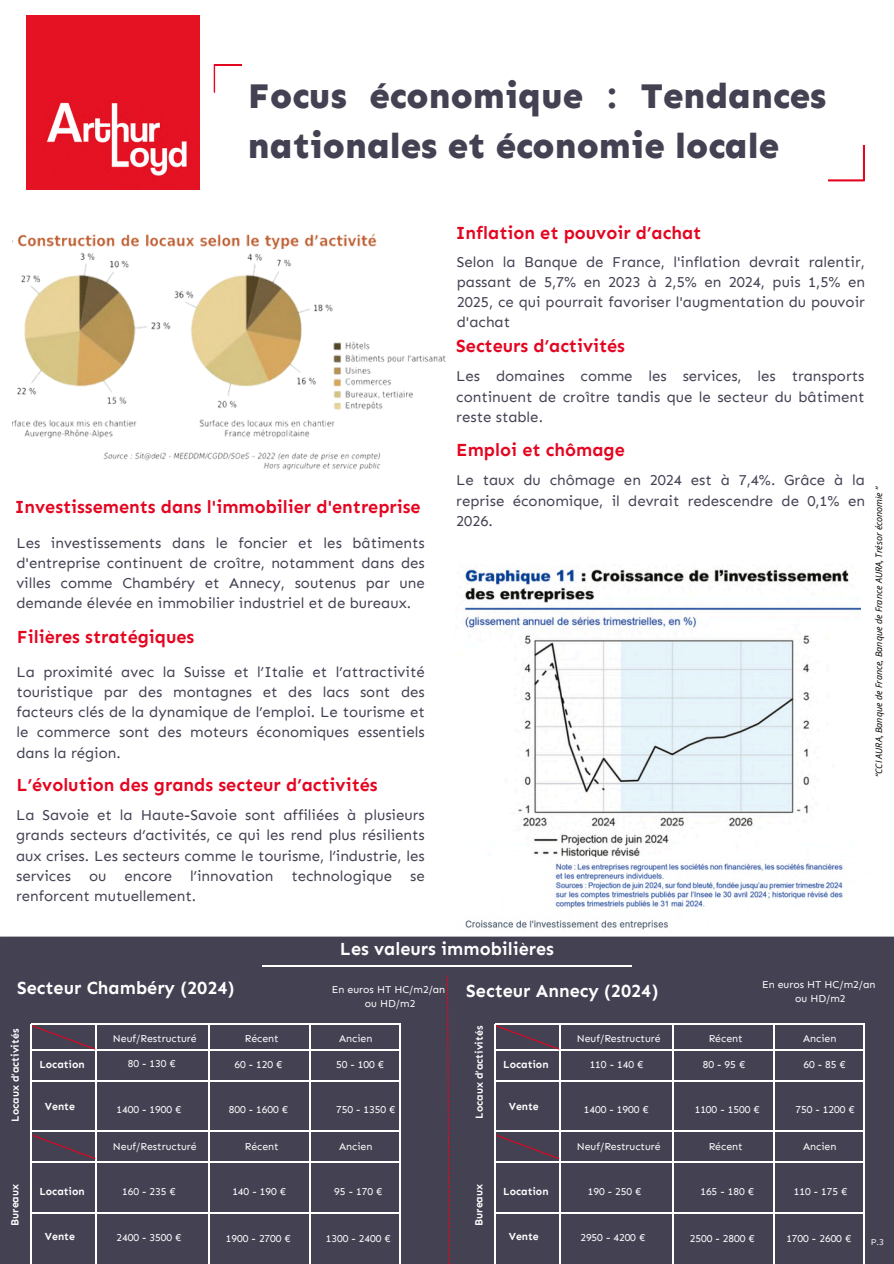
<style>
.page{position:relative;width:894px;height:1264px;background:#fff}
.page>*{position:absolute;margin:0;border:0;box-sizing:border-box;transform-origin:0 0}
.t1{font:800 36px/49.5px "Sen";color:#444153}
.t2{font:700 18px "Sen";color:#e40521}
.t3{font:700 18px "Sen";color:#fff}
.t4{font:15px/20.2px "Sen";color:#444153;text-align:justify}
.t5{font:10.5px/14px "Sen";color:#fff;text-align:center}
.t6{font:700 10.5px "Sen";color:#fff}
.t7{font:italic 9px "Open Sans";color:#000}
.t8{font:9px "Sen";color:#f2f2f2}
</style>
<div class="page">
<img style="left:26px;top:16px;width:173px;height:173px">
<svg style="left:214px;top:64px;width:28px;height:28px"></svg>
<svg style="left:828px;top:145px;width:36px;height:36px"></svg>
<img style="left:13px;top:233px;width:433px;height:206px">
<img style="left:464px;top:569px;width:396px;height:287px">
<div style="left:0;top:936px;width:893px;height:327px;background:#444153"></div>
<svg style="left:446px;top:975px;width:4px;height:289px"></svg>
<img style="left:103px;top:452px;width:278px;height:18px">
<hr style="left:31px;top:1049px;width:368px;height:1px;background:#fff">
<hr style="left:31px;top:1023px;width:369px;height:2px;background:#fff">
<hr style="left:208px;top:1023px;width:2px;height:240px;background:#fff">
<hr style="left:95px;top:1025px;width:2px;height:238px;background:#fff">
<hr style="left:309px;top:1024px;width:2px;height:239px;background:#fff">
<hr style="left:399px;top:1023px;width:1px;height:240px;background:#fff">
<hr style="left:30px;top:1024px;width:2px;height:239px;background:#fff">
<hr style="left:31px;top:1080px;width:368px;height:1px;background:#fff">
<hr style="left:32px;top:1129px;width:367px;height:2px;background:#fff">
<hr style="left:31px;top:1160px;width:368px;height:2px;background:#fff">
<svg style="left:32px;top:1025px;width:64px;height:25px;background:#554859"></svg>
<svg style="left:32px;top:1133px;width:64px;height:27px;background:#4d4153"></svg>
<hr style="left:31px;top:1211px;width:368px;height:2px;background:#fff">
<hr style="left:495px;top:1049px;width:367px;height:1px;background:#fff">
<hr style="left:495px;top:1023px;width:369px;height:2px;background:#fff">
<hr style="left:671px;top:1023px;width:2px;height:240px;background:#fff">
<hr style="left:559px;top:1025px;width:1px;height:238px;background:#fff">
<hr style="left:773px;top:1024px;width:1px;height:239px;background:#fff">
<hr style="left:862px;top:1023px;width:2px;height:240px;background:#fff">
<hr style="left:494px;top:1024px;width:1px;height:239px;background:#fff">
<hr style="left:495px;top:1080px;width:367px;height:1px;background:#fff">
<hr style="left:496px;top:1129px;width:367px;height:2px;background:#fff">
<hr style="left:495px;top:1160px;width:367px;height:2px;background:#fff">
<svg style="left:495px;top:1025px;width:65px;height:25px;background:#584b5c"></svg>
<svg style="left:495px;top:1133px;width:65px;height:27px;background:#504456"></svg>
<hr style="left:495px;top:1211px;width:367px;height:2px;background:#fff">
<img style="left:465px;top:863px;width:378px;height:67px">
<hr style="left:262px;top:965px;width:369px;height:2px;background:#fff">
<h3 class="t1" style="left:248px;top:71px;width:579px">Focus économique : Tendances nationales et économie locale</h3>
<h2 class="t2" style="left:455px;top:222px;width:247px">Inflation et pouvoir d’achat</h2>
<h2 class="t4" style="left:456px;top:251px;width:409px">Selon la Banque de France, l'inflation devrait ralentir, passant de 5,7% en 2023 à 2,5% en 2024, puis 1,5% en 2025, ce qui pourrait favoriser l'augmentation du pouvoir d'achat</h2>
<h2 class="t2" style="left:15px;top:496px;width:407px">Investissements dans l'immobilier d'entreprise</h2>
<h3 class="t4" style="left:16px;top:532px;width:410px">Les investissements dans le foncier et les bâtiments d'entreprise continuent de croître, notamment dans des villes comme Chambéry et Annecy, soutenus par une demande élevée en immobilier industriel et de bureaux.</h3>
<h2 class="t2" style="left:17px;top:626px;width:179px">Filières stratégiques</h2>
<h3 class="t4" style="left:16px;top:661px;width:410px">La proximité avec la Suisse et l’Italie et l’attractivité touristique par des montagnes et des lacs sont des facteurs clés de la dynamique de l’emploi. Le tourisme et le commerce sont des moteurs économiques essentiels dans la région.</h3>
<h2 class="t2" style="left:16px;top:773px;width:362px">L’évolution des grands secteur d’activités</h2>
<h3 class="t4" style="left:16px;top:805px;width:410px">La Savoie et la Haute-Savoie sont affiliées à plusieurs grands secteurs d’activités, ce qui les rend plus résilients aux crises. Les secteurs comme le tourisme, l’industrie, les services ou encore l’innovation technologique se renforcent mutuellement.</h3>
<h3 class="t2" style="left:456px;top:335px;width:170px">Secteurs d’activités</h3>
<p class="t4" style="left:456px;top:366px;width:409px">Les domaines comme les services, les transports continuent de croître tandis que le secteur du bâtiment reste stable.</p>
<h3 class="t2" style="left:456px;top:439px;width:170px">Emploi et chômage</h3>
<h2 class="t4" style="left:456px;top:470px;width:410px">Le taux du chômage en 2024 est à 7,4%. Grâce à la reprise économique, il devrait redescendre de 0,1% en 2026.</h2>
<p class="t7" style="left:872px;top:777px;width:293px;rotate:-90deg">“CCI AURA, Banque de France, Banque de France AURA, Trésor économie “</p>
<h5 class="t3" style="left:340px;top:938px;width:216px">Les valeurs immobilières</h5>
<p class="t3" style="left:17px;top:976px;width:219px">Secteur Chambéry (2024)</p>
<p class="t6" style="left:9px;top:1121px;width:95px;rotate:-90deg">Locaux d’activités</p>
<h5 class="t5" style="left:332px;top:982px;width:115px">En euros HT HC/m2/an ou HD/m2</h5>
<p class="t5" style="left:113px;top:1031px;width:85px">Neuf/Restructuré</p>
<h2 class="t5" style="left:245px;top:1031px;width:35px">Récent</h2>
<h5 class="t5" style="left:339px;top:1031px;width:35px">Ancien</h5>
<p class="t5" style="left:128px;top:1056px;width:50px">80 - 130 €</p>
<p class="t5" style="left:234px;top:1057px;width:50px">60 - 120 €</p>
<p class="t5" style="left:336px;top:1057px;width:50px">50 - 100 €</p>
<p class="t5" style="left:116px;top:1102px;width:66px">1400 - 1900 €</p>
<p class="t5" style="left:229px;top:1102px;width:61px">800 - 1600 €</p>
<p class="t5" style="left:336px;top:1102px;width:61px">750 - 1350 €</p>
<p class="t6" style="left:39px;top:1058px;width:47px">Location</p>
<h2 class="t6" style="left:45px;top:1099px;width:31px">Vente</h2>
<h5 class="t6" style="left:9px;top:1225px;width:43px;rotate:-90deg">Bureaux</h5>
<h4 class="t6" style="left:39px;top:1185px;width:47px">Location</h4>
<h5 class="t6" style="left:45px;top:1230px;width:31px">Vente</h5>
<p class="t5" style="left:113px;top:1139px;width:85px">Neuf/Restructuré</p>
<h5 class="t5" style="left:339px;top:1139px;width:35px">Ancien</h5>
<h5 class="t5" style="left:122px;top:1184px;width:55px">160 - 235 €</h5>
<h5 class="t5" style="left:232px;top:1184px;width:55px">140 - 190 €</h5>
<h4 class="t5" style="left:334px;top:1184px;width:50px">95 - 170 €</h4>
<p class="t5" style="left:116px;top:1230px;width:66px">2400 - 3500 €</p>
<h4 class="t5" style="left:226px;top:1231px;width:66px">1900 - 2700 €</h4>
<h5 class="t5" style="left:326px;top:1231px;width:66px">1300 - 2400 €</h5>
<h5 class="t5" style="left:245px;top:1139px;width:35px">Récent</h5>
<h5 class="t3" style="left:466px;top:980px;width:193px">Secteur Annecy (2024)</h5>
<h5 class="t5" style="left:761px;top:977px;width:115px">En euros HT HC/m2/an ou HD/m2</h5>
<h5 class="t6" style="left:473px;top:1118px;width:95px;rotate:-90deg">Locaux d’activités</h5>
<h5 class="t6" style="left:503px;top:1058px;width:47px">Location</h5>
<p class="t6" style="left:508px;top:1099px;width:31px">Vente</p>
<h2 class="t6" style="left:472px;top:1225px;width:43px;rotate:-90deg">Bureaux</h2>
<h5 class="t6" style="left:503px;top:1185px;width:47px">Location</h5>
<h5 class="t6" style="left:508px;top:1230px;width:31px">Vente</h5>
<h4 class="t5" style="left:576px;top:1031px;width:85px">Neuf/Restructuré</h4>
<h5 class="t5" style="left:708px;top:1031px;width:35px">Récent</h5>
<h5 class="t5" style="left:802px;top:1031px;width:35px">Ancien</h5>
<h4 class="t5" style="left:589px;top:1057px;width:55px">110 - 140 €</h4>
<h5 class="t5" style="left:702px;top:1057px;width:44px">80-95€</h5>
<p class="t5" style="left:803px;top:1057px;width:44px">60-85€</p>
<h4 class="t5" style="left:583px;top:1102px;width:66px">1400 - 1900 €</h4>
<h5 class="t5" style="left:694px;top:1102px;width:66px">1100 - 1500 €</h5>
<h5 class="t5" style="left:795px;top:1102px;width:61px">750 - 1200 €</h5>
<h4 class="t5" style="left:576px;top:1139px;width:85px">Neuf/Restructuré</h4>
<h4 class="t5" style="left:802px;top:1139px;width:35px">Ancien</h4>
<p class="t5" style="left:587px;top:1184px;width:55px">190 - 250 €</p>
<p class="t5" style="left:700px;top:1184px;width:55px">165 - 180 €</p>
<p class="t5" style="left:793px;top:1184px;width:55px">110 - 175 €</p>
<p class="t5" style="left:580px;top:1230px;width:66px">2950 - 4200 €</p>
<p class="t5" style="left:689px;top:1231px;width:66px">2500 - 2800 €</p>
<p class="t5" style="left:786px;top:1231px;width:66px">1700 - 2600 €</p>
<h5 class="t5" style="left:708px;top:1139px;width:35px">Récent</h5>
<h5 class="t8" style="left:870px;top:1235px;width:15px">P.3</h5>
</div>
